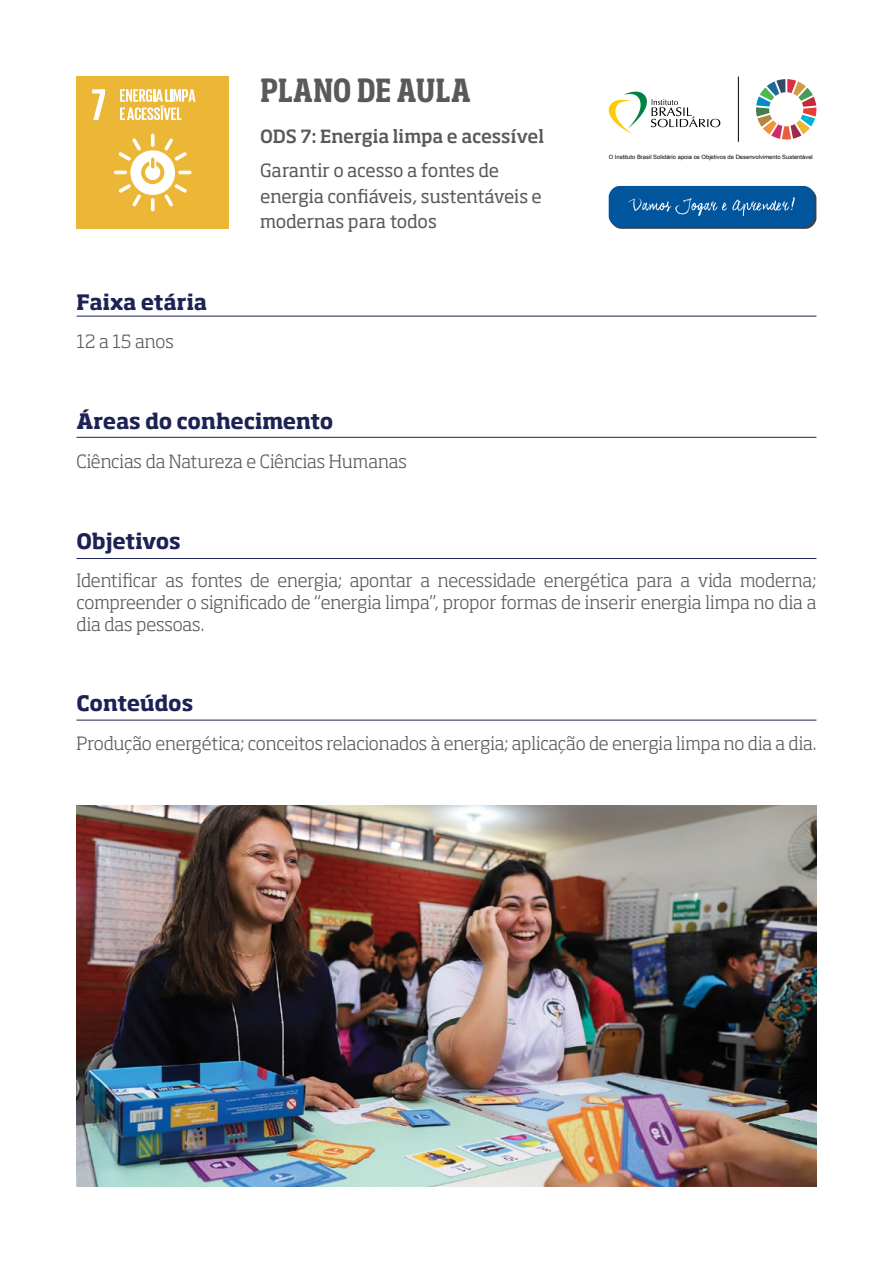
<style>
.page{position:relative;width:893px;height:1263px;background:#fff}
.page>*{position:absolute;margin:0;border:0;box-sizing:border-box;transform-origin:0 0}
.t1{font:700 condensed 31.5px "Soho Std";letter-spacing:.005em;color:#58595b}
.t2{font:700 21px "Soho Std";letter-spacing:-.01em;color:#1d2254}
.t3{font:300 18px/21.6px "Soho Std";letter-spacing:-.005em;color:#58595b;text-align:justify}
.t4{font:18px/25.5px "Soho Std";letter-spacing:-.01em;color:#58595b}
.t5{font:500 18px "Soho Std";letter-spacing:-.005em;color:#58595b}
.t6{font:5.85px "Arial";color:#000}
</style>
<div class="page">
<div style="left:77px;top:77px;width:152px;height:152px;background:#ecb636"></div>
<svg style="left:92px;top:89px;width:13px;height:31px"></svg>
<hr style="left:178px;top:171px;width:14px;height:3px;background:#fff;border-radius:2px">
<svg style="left:151px;top:134px;width:4px;height:13px"></svg>
<svg style="left:151px;top:198px;width:4px;height:13px"></svg>
<svg style="left:114px;top:138px;width:73px;height:69px"></svg>
<svg style="left:120px;top:89px;width:76px;height:31px"></svg>
<svg style="left:609px;top:186px;width:207px;height:43px;background:#145f9e"></svg>
<hr style="left:738px;top:77px;width:1px;height:65px;background:#000">
<svg style="left:608px;top:91px;width:112px;height:44px"></svg>
<svg style="left:756px;top:79px;width:60px;height:60px"></svg>
<hr style="left:77px;top:316px;width:739px;height:1px;background:#1d2254">
<hr style="left:77px;top:437px;width:739px;height:1px;background:#1d2254">
<hr style="left:77px;top:558px;width:739px;height:1px;background:#1d2254">
<hr style="left:77px;top:720px;width:739px;height:1px;background:#1d2254">
<img style="left:77px;top:805px;width:739px;height:381px">
<p class="t2" style="left:77px;top:288px;width:132px">Faixa etária</p>
<p class="t3" style="left:77px;top:331px;width:99px">12 a 15 anos</p>
<h1 class="t1" style="left:260px;top:70px;width:212px">PLANO DE AULA</h1>
<p class="t5" style="left:260px;top:125px;width:286px">ODS 7: Energia limpa e acessível</p>
<p class="t4" style="left:260px;top:158px;width:283px">Garantir o acesso a fontes de energia confiáveis, sustentáveis e modernas para todos</p>
<p class="t2" style="left:77px;top:408px;width:258px">Áreas do conhecimento</p>
<p class="t3" style="left:77px;top:450px;width:332px">Ciências da Natureza e Ciências Humanas</p>
<p class="t6" style="left:609px;top:153px;width:206px">O Instituto Brasil Solidário apoia os Objetivos de Desenvolvimento Sustentável</p>
<p class="t2" style="left:77px;top:527px;width:106px">Objetivos</p>
<p class="t3" style="left:77px;top:570px;width:741px">Identificar as fontes de energia; apontar a necessidade energética para a vida moderna; compreender o significado de “energia limpa”, propor formas de inserir energia limpa no dia a dia das pessoas.</p>
<p class="t2" style="left:77px;top:690px;width:118px">Conteúdos</p>
<p class="t3" style="left:77px;top:732px;width:741px">Produção energética; conceitos relacionados à energia; aplicação de energia limpa no dia a dia.</p>
</div>
